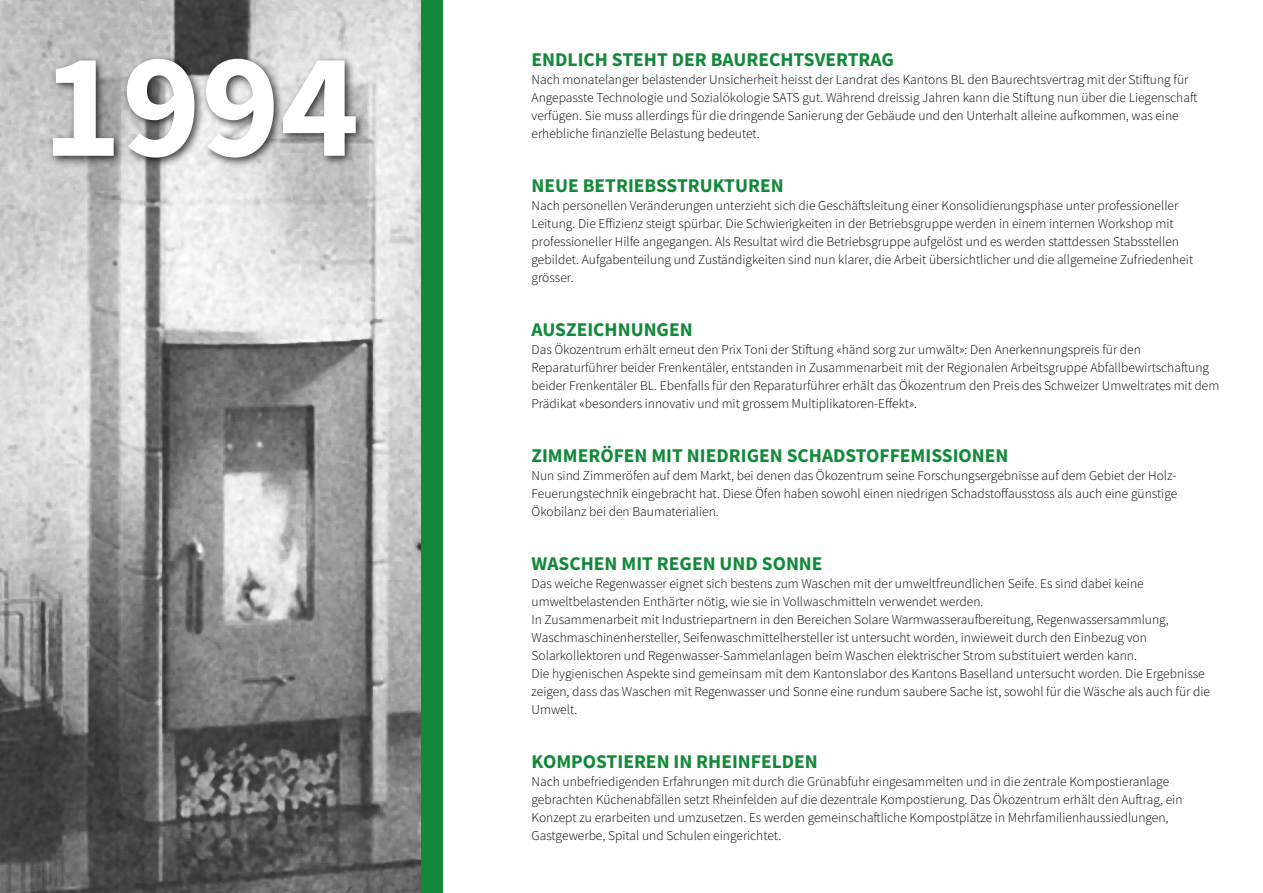
<style>
.page{position:relative;width:1263px;height:893px;background:#fff}
.page>*{position:absolute;margin:0;border:0;box-sizing:border-box;transform-origin:0 0}
.t1{font:150px "Source Sans Variable";color:#fff}
.t2{font:19.5px "Source Sans Variable";color:#118938}
.t3{font:13.5px/18px "Source Sans Variable";color:#000}
</style>
<div class="page">
<div style="left:0;top:0;width:442px;height:893px;background:#118938"></div>
<img style="left:0;top:0;width:421px;height:893px">
<div style="left:48px;top:53px;width:319px;height:115px;background:#000;opacity:.75"></div>
<h1 class="t1" style="left:43px;top:15px;width:318px">1994</h1>
<h2 class="t2" style="left:531px;top:48px;width:364px">ENDLICH STEHT DER BAURECHTSVERTRAG</h2>
<p class="t3" style="left:531px;top:70px;width:667px">Nach monatelanger belastender Unsicherheit heisst der Landrat des Kantons BL den Baurechtsvertrag mit der Stiftung für Angepasste Technologie und Sozialökologie SATS gut. Während dreissig Jahren kann die Stiftung nun über die Liegenschaft verfügen. Sie muss allerdings für die dringende Sanierung der Gebäude und den Unterhalt alleine aufkommen, was eine erhebliche finanzielle Belastung bedeutet.</p>
<h2 class="t2" style="left:531px;top:174px;width:254px">NEUE BETRIEBSSTRUKTUREN</h2>
<p class="t3" style="left:531px;top:196px;width:663px">Nach personellen Veränderungen unterzieht sich die Geschäftsleitung einer Konsolidierungsphase unter professioneller Leitung. Die Effizienz steigt spürbar. Die Schwierigkeiten in der Betriebsgruppe werden in einem internen Workshop mit professioneller Hilfe angegangen. Als Resultat wird die Betriebsgruppe aufgelöst und es werden stattdessen Stabsstellen gebildet. Aufgabenteilung und Zuständigkeiten sind nun klarer, die Arbeit übersichtlicher und die allgemeine Zufriedenheit grösser.</p>
<h2 class="t2" style="left:531px;top:318px;width:163px">AUSZEICHNUNGEN</h2>
<p class="t3" style="left:531px;top:340px;width:689px">Das Ökozentrum erhält erneut den Prix Toni der Stiftung «händ sorg zur umwält»: Den Anerkennungspreis für den Reparaturführer beider Frenkentäler, entstanden in Zusammenarbeit mit der Regionalen Arbeitsgruppe Abfallbewirtschaftung beider Frenkentäler BL. Ebenfalls für den Reparaturführer erhält das Ökozentrum den Preis des Schweizer Umweltrates mit dem Prädikat «besonders innovativ und mit grossem Multiplikatoren-Effekt».</p>
<h2 class="t2" style="left:531px;top:444px;width:478px">ZIMMERÖFEN MIT NIEDRIGEN SCHADSTOFFEMISSIONEN</h2>
<p class="t3" style="left:531px;top:466px;width:647px;text-align:justify">Nun sind Zimmeröfen auf dem Markt, bei denen das Ökozentrum seine Forschungsergebnisse auf dem Gebiet der Holz-Feuerungstechnik eingebracht hat. Diese Öfen haben sowohl einen niedrigen Schadstoffausstoss als auch eine günstige Ökobilanz bei den Baumaterialien.</p>
<h2 class="t2" style="left:531px;top:552px;width:293px">WASCHEN MIT REGEN UND SONNE</h2>
<p class="t3" style="left:531px;top:574px;width:680px">Das weiche Regenwasser eignet sich bestens zum Waschen mit der umweltfreundlichen Seife. Es sind dabei keine umweltbelastenden Enthärter nötig, wie sie in Vollwaschmitteln verwendet werden.<br>In Zusammenarbeit mit Industriepartnern in den Bereichen Solare Warmwasseraufbereitung, Regenwassersammlung, Waschmaschinenhersteller, Seifenwaschmittelhersteller ist untersucht worden, inwieweit durch den Einbezug von Solarkollektoren und Regenwasser-Sammelanlagen beim Waschen elektrischer Strom substituiert werden kann.<br>Die hygienischen Aspekte sind gemeinsam mit dem Kantonslabor des Kantons Baselland untersucht worden. Die Ergebnisse zeigen, dass das Waschen mit Regenwasser und Sonne eine rundum saubere Sache ist, sowohl für die Wäsche als auch für die Umwelt.</p>
<h2 class="t2" style="left:531px;top:750px;width:288px">KOMPOSTIEREN IN RHEINFELDEN</h2>
<p class="t3" style="left:531px;top:772px;width:652px">Nach unbefriedigenden Erfahrungen mit durch die Grünabfuhr eingesammelten und in die zentrale Kompostieranlage gebrachten Küchenabfällen setzt Rheinfelden auf die dezentrale Kompostierung. Das Ökozentrum erhält den Auftrag, ein Konzept zu erarbeiten und umzusetzen. Es werden gemeinschaftliche Kompostplätze in Mehrfamilienhaussiedlungen, Gastgewerbe, Spital und Schulen eingerichtet.</p>
</div>
